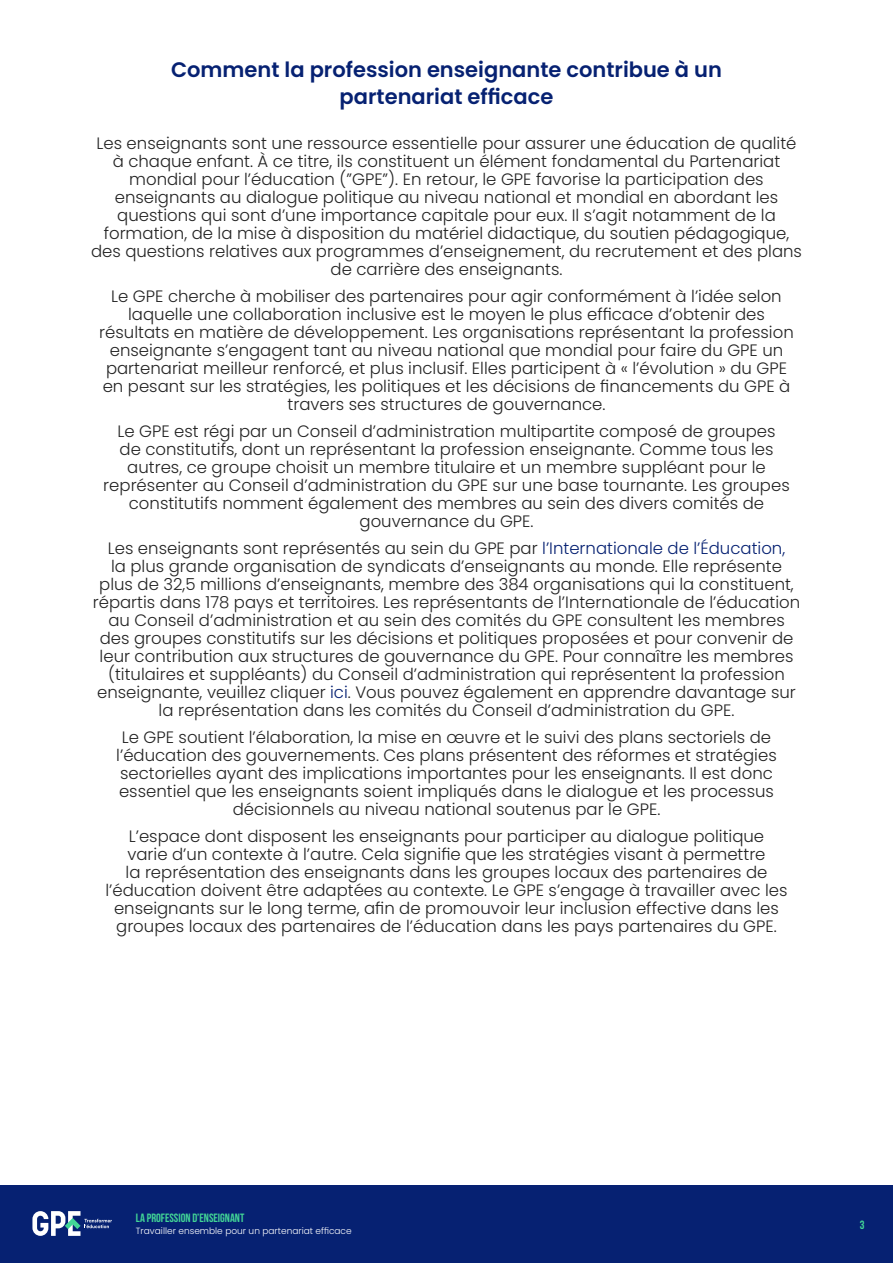
<style>
.page{position:relative;width:893px;height:1263px;background:#fff}
.page>*{position:absolute;margin:0;border:0;box-sizing:border-box;transform-origin:0 0}
.t1{font:600 21px/27px "Poppins";color:#062172;text-align:center}
.t2{font:300 16.5px/18px "Poppins";color:#232323;text-align:center}
.t3{font:700 12px "Bebas Neue";color:#42d696}
.t4{font:300 9px "Poppins";color:#fff}
.s1{color:#062172}
</style>
<div class="page">
<div style="left:0;top:1185px;width:893px;height:78px;background:#062172"></div>
<svg style="left:32px;top:1211px;width:80px;height:25px"></svg>
<p class="t1" style="left:171px;top:57px;width:552px">Comment la profession enseignante contribue à un partenariat efficace</p>
<p class="t2" style="left:91px;top:135px;width:712px">Les enseignants sont une ressource essentielle pour assurer une éducation de qualité à chaque enfant. À ce titre, ils constituent un élément fondamental du Partenariat mondial pour l’éducation (”GPE”). En retour, le GPE favorise la participation des enseignants au dialogue politique au niveau national et mondial en abordant les questions qui sont d’une importance capitale pour eux. Il s’agit notamment de la formation, de la mise à disposition du matériel didactique, du soutien pédagogique, des questions relatives aux programmes d’enseignement, du recrutement et des plans de carrière des enseignants.</p>
<p class="t2" style="left:99px;top:288px;width:696px">Le GPE cherche à mobiliser des partenaires pour agir conformément à l’idée selon laquelle une collaboration inclusive est le moyen le plus efficace d’obtenir des résultats en matière de développement. Les organisations représentant la profession enseignante s’engagent tant au niveau national que mondial pour faire du GPE un partenariat meilleur renforcé, et plus inclusif. Elles participent à « l’évolution » du GPE en pesant sur les stratégies, les politiques et les décisions de financements du GPE à travers ses structures de gouvernance.</p>
<p class="t2" style="left:103px;top:423px;width:688px">Le GPE est régi par un Conseil d’administration multipartite composé de groupes<br>de constitutifs, dont un représentant la profession enseignante. Comme tous les autres, ce groupe choisit un membre titulaire et un membre suppléant pour le représenter au Conseil d’administration du GPE sur une base tournante. Les groupes constitutifs nomment également des membres au sein des divers comités de gouvernance du GPE.</p>
<p class="t2" style="left:93px;top:540px;width:709px">Les enseignants sont représentés au sein du GPE par <span class="s1">l’Internationale de l’Éducation,<br></span>la plus grande organisation de syndicats d’enseignants au monde. Elle représente plus de 32,5 millions d’enseignants, membre des 384 organisations qui la constituent, répartis dans 178 pays et territoires. Les représentants de l’Internationale de l’éducation au Conseil d’administration et au sein des comités du GPE consultent les membres des groupes constitutifs sur les décisions et politiques proposées et pour convenir de leur contribution aux structures de gouvernance du GPE. Pour connaître les membres (titulaires et suppléants) du Conseil d’administration qui représentent la profession enseignante, veuillez cliquer <span class="s1">ici</span>. Vous pouvez également en apprendre davantage sur la représentation dans les comités du Conseil d’administration du GPE.</p>
<p class="t2" style="left:116px;top:729px;width:662px">Le GPE soutient l’élaboration, la mise en œuvre et le suivi des plans sectoriels de l’éducation des gouvernements. Ces plans présentent des réformes et stratégies sectorielles ayant des implications importantes pour les enseignants. Il est donc essentiel que les enseignants soient impliqués dans le dialogue et les processus décisionnels au niveau national soutenus par le GPE.</p>
<p class="t2" style="left:105px;top:828px;width:684px">L’espace dont disposent les enseignants pour participer au dialogue politique<br>varie d’un contexte à l’autre. Cela signifie que les stratégies visant à permettre<br>la représentation des enseignants dans les groupes locaux des partenaires de l’éducation doivent être adaptées au contexte. Le GPE s’engage à travailler avec les enseignants sur le long terme, afin de promouvoir leur inclusion effective dans les groupes locaux des partenaires de l’éducation dans les pays partenaires du GPE.</p>
<p class="t3" style="left:136px;top:1211px;width:137px">GLOBAL PARTNERSHIP FOR EDUCATION</p>
<p class="t4" style="left:136px;top:1225px;width:187px">Working together for effective partnership</p>
<p class="t3" style="left:136px;top:1211px;width:110px">LA PROFESSION D’ENSEIGNANT</p>
<p class="t4" style="left:136px;top:1225px;width:217px">Travailler ensemble pour un partenariat efficace</p>
<p class="t3" style="left:860px;top:1211px;width:6px">3</p>
<p class="t3" style="left:860px;top:1218px;width:6px">3</p>
</div>
